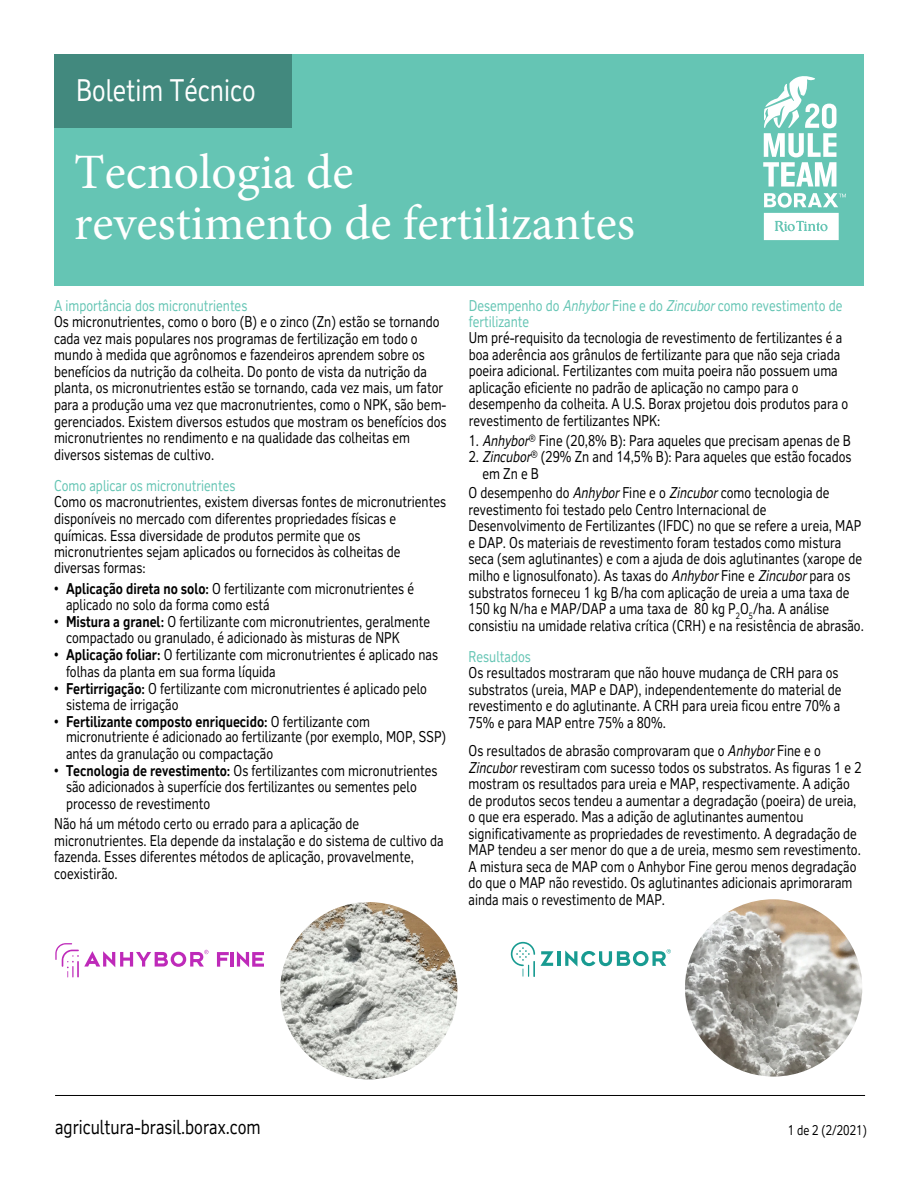
<style>
.page{position:relative;width:918px;height:1188px;background:#fff}
.page>*{position:absolute;margin:0;border:0;box-sizing:border-box;transform-origin:0 0}
.t1{font:49.5px/51px "Minion Pro";color:#fff}
.t2{font:30px "RT Vickerman";color:#fff;scale:.85 1}
.t3{font:19.5px "RT Vickerman";color:#000;scale:.85 1}
.t4{font:15px/16.5px "RT Vickerman";color:#000;scale:.85 1}
.t5{font:15px/16.5px "RT Vickerman";color:#65c5b4;scale:.85 1}
.t6{font:13.5px "RT Vickerman";color:#000;scale:.85 1}
.s1{font-weight:700}
.s2{font-style:italic}
</style>
<div class="page">
<div style="left:54px;top:54px;width:810px;height:231px;background:#65c5b4"></div>
<div style="left:54px;top:54px;width:237px;height:73px;background:#42897e"></div>
<hr style="left:55px;top:1095px;width:810px;height:1px;background:#000">
<svg style="left:763px;top:76px;width:73px;height:111px"></svg>
<svg style="left:764px;top:193px;width:82px;height:47px"></svg>
<hr style="left:557px;top:951px;width:3px;height:15px;background:#189b91">
<svg style="left:565px;top:949px;width:106px;height:18px"></svg>
<svg style="left:511px;top:942px;width:43px;height:35px"></svg>
<svg style="left:217px;top:952px;width:12px;height:15px"></svg>
<hr style="left:230px;top:952px;width:4px;height:15px;background:#be2ab9">
<svg style="left:237px;top:951px;width:27px;height:16px"></svg>
<svg style="left:55px;top:943px;width:154px;height:34px"></svg>
<img style="left:280px;top:902px;width:177px;height:177px;border-radius:89px">
<img style="left:685px;top:899px;width:177px;height:178px;border-radius:89px">
<h2 class="t2" style="left:76px;top:71px;width:213px">Boletim Técnico</h2>
<h1 class="t1" style="left:74px;top:147px;width:562px">Tecnologia de<br>revestimento de fertilizantes</h1>
<p class="t5" style="left:54px;top:297px;width:229px">A importância dos micronutrientes</p>
<p class="t4" style="left:54px;top:313px;width:463px">Os micronutrientes, como o boro (B) e o zinco (Zn) estão se tornando cada vez mais populares nos programas de fertilização em todo o mundo à medida que agrônomos e fazendeiros aprendem sobre os benefícios da nutrição da colheita. Do ponto de vista da nutrição da planta, os micronutrientes estão se tornando, cada vez mais, um fator para a produção uma vez que macronutrientes, como o NPK, são bem&shy;gerenciados. Existem diversos estudos que mostram os benefícios dos micronutrientes no rendimento e na qualidade das colheitas em diversos sistemas de cultivo.</p>
<p class="t5" style="left:54px;top:477px;width:215px">Como aplicar os micronutrientes</p>
<p class="t4" style="left:54px;top:493px;width:463px">Como os macronutrientes, existem diversas fontes de micronutrientes disponíveis no mercado com diferentes propriedades físicas e químicas. Essa diversidade de produtos permite que os micronutrientes sejam aplicados ou fornecidos às colheitas de diversas formas:</p>
<p class="t4" style="left:66px;top:580px;width:411px;text-indent:-12px">• <span class="s1">Aplicação direta no solo:</span> O fertilizante com micronutrientes é aplicado no solo da forma como está</p>
<p class="t4" style="left:66px;top:613px;width:430px;text-indent:-12px">• <span class="s1">Mistura a granel:</span> O fertilizante com micronutrientes, geralmente compactado ou granulado, é adicionado às misturas de NPK</p>
<p class="t4" style="left:66px;top:646px;width:439px;line-height:17px;text-indent:-12px">• <span class="s1">Aplicação foliar:</span> O fertilizante com micronutrientes é aplicado nas folhas da planta em sua forma líquida</p>
<p class="t4" style="left:66px;top:680px;width:426px;line-height:15.9px;text-indent:-12px">• <span class="s1">Fertirrigação:</span> O fertilizante com micronutrientes é aplicado pelo sistema de irrigação</p>
<p class="t4" style="left:66px;top:714px;width:449px;line-height:15.5px;text-indent:-12px">• <span class="s1">Fertilizante composto enriquecido:</span> O fertilizante com micronutriente é adicionado ao fertilizante (por exemplo, MOP, SSP)</p>
<p class="t4" style="left:66px;top:746px;width:245px">antes da granulação ou compactação</p>
<p class="t4" style="left:54px;top:763px;width:453px;line-height:15.5px;text-align:center">• <span class="s1">Tecnologia de revestimento:</span> Os fertilizantes com micronutrientes são adicionados à superfície dos fertilizantes ou sementes pelo</p>
<p class="t4" style="left:54px;top:793px;width:360px;line-height:20.5px;text-indent:12px">processo de revestimento<br>Não há um método certo ou errado para a aplicação de</p>
<p class="t4" style="left:54px;top:832px;width:460px">micronutrientes. Ela depende da instalação e do sistema de cultivo da fazenda. Esses diferentes métodos de aplicação, provavelmente, coexistirão.</p>
<p class="t5" style="left:469px;top:297px;width:441px">Desempenho do <span class="s2">Anhybor</span> Fine e do <span class="s2">Zincubor</span> como revestimento de fertilizante</p>
<p class="t4" style="left:469px;top:330px;width:448px">Um pré-requisito da tecnologia de revestimento de fertilizantes é a boa aderência aos grânulos de fertilizante para que não seja criada poeira adicional. Fertilizantes com muita poeira não possuem uma aplicação eficiente no padrão de aplicação no campo para o desempenho da colheita. A U.S. Borax projetou dois produtos para o revestimento de fertilizantes NPK:</p>
<p class="t4" style="left:469px;top:432px;width:451px">1. <span class="s2">Anhybor</span><sup>®</sup> Fine (20,8% B): Para aqueles que precisam apenas de B</p>
<p class="t4" style="left:482px;top:448px;width:436px;text-indent:-14px">2. <span class="s2">Zincubor</span><sup>®</sup> (29% Zn and 14,5% B): Para aqueles que estão focados em Zn e B</p>
<p class="t4" style="left:469px;top:485px;width:467px">O desempenho do <span class="s2">Anhybor</span> Fine e o <span class="s2">Zincubor</span> como tecnologia de revestimento foi testado pelo Centro Internacional de Desenvolvimento de Fertilizantes (IFDC) no que se refere a ureia, MAP e DAP. Os materiais de revestimento foram testados como mistura seca (sem aglutinantes) e com a ajuda de dois aglutinantes (xarope de milho e lignosulfonato). As taxas do <span class="s2">Anhybor</span> Fine e <span class="s2">Zincubor</span> para os substratos forneceu 1 kg B/ha com aplicação de ureia a uma taxa de 150 kg N/ha e MAP/DAP a uma taxa de 80 kg P<sub>2</sub>O<sub>5</sub>/ha. A análise consistiu na umidade relativa crítica (CRH) e na resistência de abrasão.</p>
<p class="t5" style="left:469px;top:649px;width:75px">Resultados</p>
<p class="t4" style="left:469px;top:665px;width:440px">Os resultados mostraram que não houve mudança de CRH para os substratos (ureia, MAP e DAP), independentemente do material de revestimento e do aglutinante. A CRH para ureia ficou entre 70% a 75% e para MAP entre 75% a 80%.</p>
<p class="t4" style="left:469px;top:743px;width:464px">Os resultados de abrasão comprovaram que o <span class="s2">Anhybor</span> Fine e o <span class="s2">Zincubor</span> revestiram com sucesso todos os substratos. As figuras 1 e 2 mostram os resultados para ureia e MAP, respectivamente. A adição de produtos secos tendeu a aumentar a degradação (poeira) de ureia, o que era esperado. Mas a adição de aglutinantes aumentou significativamente as propriedades de revestimento. A degradação de MAP tendeu a ser menor do que a de ureia, mesmo sem revestimento.<br>A mistura seca de MAP com o Anhybor Fine gerou menos degradação do que o MAP não revestido. Os aglutinantes adicionais aprimoraram ainda mais o revestimento de MAP.</p>
<h3 class="t3" style="left:55px;top:1115px;width:243px">agricultura-brasil.borax.com</h3>
<p class="t6" style="left:788px;top:1122px;width:95px">1 de 2 (2/2021)</p>
</div>
